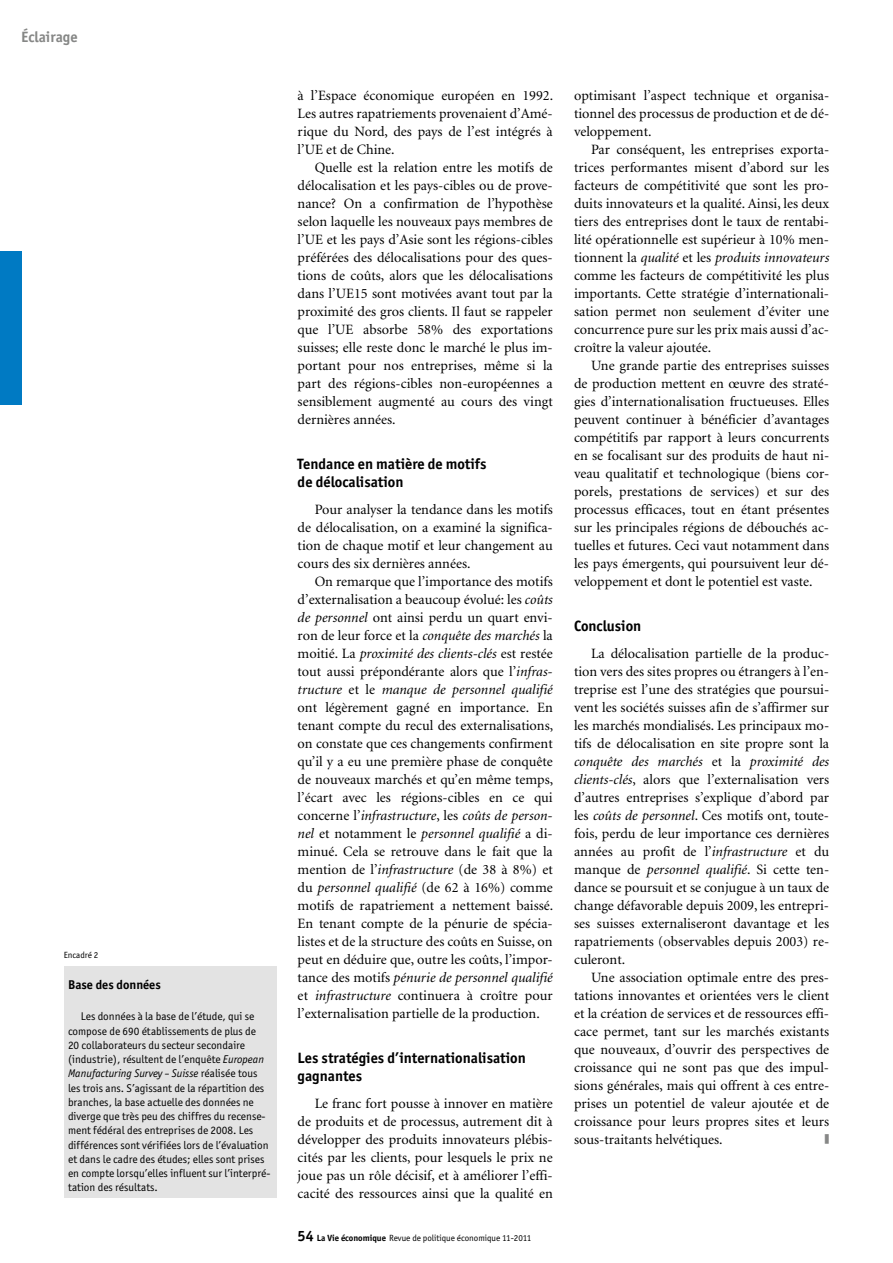
<style>
.page{position:relative;width:893px;height:1263px;background:#fff}
.page>*{position:absolute;margin:0;border:0;box-sizing:border-box;transform-origin:0 0}
.t1{font:700 15px/18px "Officina San ITC";color:#000}
.t2{font:700 15px "Officina San ITC";color:#868786}
.t3{font:14.25px/18px "Minion";color:#000;text-align:justify}
.t4{font:700 12.75px "Officina San ITC";color:#000}
.t5{font:12px "Universal Newswith Comm Pi";color:#868786;scale:.4 1}
.t6{font:11.25px/14.2px "Officina San ITC";color:#000}
.t7{font:9px "Officina San ITC";color:#000}
.s1{font-style:italic}
.s2{font-weight:700;font-size:15px}
.s3{font-weight:700}
</style>
<div class="page">
<div style="left:0;top:252px;width:21px;height:153px;background:#007ac3"></div>
<div style="left:64px;top:966px;width:212px;height:231px;background:#e3e3e3"></div>
<p class="t2" style="left:21px;top:27px;width:58px">Éclairage</p>
<p class="t7" style="left:64px;top:950px;width:36px">Encadré 2</p>
<p class="t4" style="left:68px;top:977px;width:94px">Base des données</p>
<p class="t6" style="left:68px;top:1009px;width:204px;text-indent:13px">Les données à la base de l’étude, qui se compose de 690 établissements de plus de<br>20 collaborateurs du secteur secondaire (industrie), résultent de l’enquête <span class="s1">European Manufacturing Survey – Suisse</span> réalisée tous les trois ans. S’agissant de la répartition des branches, la base actuelle des données ne diverge que très peu des chiffres du recense&shy;ment fédéral des entreprises de 2008. Les différences sont vérifiées lors de l’évaluation et dans le cadre des études; elles sont prises en compte lorsqu’elles influent sur l’interpré&shy;tation des résultats.</p>
<p class="t3" style="left:298px;top:86px;width:257px">à l’Espace économique européen en 1992.<br>Les autres rapatriements provenaient d’Amé&shy;rique du Nord, des pays de l’est intégrés à l’UE et de Chine.</p>
<p class="t3" style="left:298px;top:158px;width:257px;text-indent:17px">Quelle est la relation entre les motifs de délocalisation et les pays-cibles ou de prove&shy;nance? On a confirmation de l’hypothèse selon laquelle les nouveaux pays membres de l’UE et les pays d’Asie sont les régions-cibles préférées des délocalisations pour des ques&shy;tions de coûts, alors que les délocalisations dans l’UE15 sont motivées avant tout par la proximité des gros clients. Il faut se rappeler que l’UE absorbe 58% des exportations suisses; elle reste donc le marché le plus im&shy;portant pour nos entreprises, même si la part des régions-cibles non-européennes a sensiblement augmenté au cours des vingt dernières années.</p>
<p class="t1" style="left:298px;top:454px;width:190px">Tendance en matière de motifs de délocalisation</p>
<p class="t3" style="left:298px;top:500px;width:257px;text-indent:17px">Pour analyser la tendance dans les motifs de délocalisation, on a examiné la significa&shy;tion de chaque motif et leur changement au cours des six dernières années.</p>
<p class="t3" style="left:298px;top:572px;width:257px;text-indent:17px">On remarque que l’importance des motifs d’externalisation a beaucoup évolué: les <span class="s1">coûts de personnel</span> ont ainsi perdu un quart envi&shy;ron de leur force et la <span class="s1">conquête des marchés</span> la moitié. La <span class="s1">proximité des clients-clés</span> est restée tout aussi prépondérante alors que l’<span class="s1">infras&shy;tructure</span> et le <span class="s1">manque de personnel qualifié </span>ont légèrement gagné en importance. En tenant compte du recul des externalisations, on constate que ces changements confirment qu’il y a eu une première phase de conquête de nouveaux marchés et qu’en même temps, l’écart avec les régions-cibles en ce qui concerne l’<span class="s1">infrastructure</span>, les <span class="s1">coûts de person&shy;nel</span> et notamment le <span class="s1">personnel qualifié</span> a di&shy;minué. Cela se retrouve dans le fait que la mention de l’<span class="s1">infrastructure</span> (de 38 à 8%) et du <span class="s1">personnel qualifié</span> (de 62 à 16%) comme motifs de rapatriement a nettement baissé.<br>En tenant compte de la pénurie de spécia&shy;listes et de la structure des coûts en Suisse, on peut en déduire que, outre les coûts, l’impor&shy;tance des motifs <span class="s1">pénurie de personnel qualifié </span>et <span class="s1">infrastructure</span> continuera à croître pour l’externalisation partielle de la production.</p>
<p class="t1" style="left:298px;top:1048px;width:230px">Les stratégies d’internationalisation gagnantes</p>
<p class="t3" style="left:298px;top:1094px;width:257px;text-indent:17px">Le franc fort pousse à innover en matière de produits et de processus, autrement dit à développer des produits innovateurs plébis&shy;cités par les clients, pour lesquels le prix ne joue pas un rôle décisif, et à améliorer l’effi&shy;cacité des ressources ainsi que la qualité en</p>
<p class="t7" style="left:298px;top:1232px;width:235px"><span class="s2">54</span> <span class="s3">La Vie économique</span> Revue de politique économique 11-2011</p>
<p class="t3" style="left:574px;top:86px;width:257px">optimisant l’aspect technique et organisa&shy;tionnel des processus de production et de dé&shy;veloppement.</p>
<p class="t3" style="left:574px;top:140px;width:257px;text-indent:17px">Par conséquent, les entreprises exporta&shy;trices performantes misent d’abord sur les facteurs de compétitivité que sont les pro&shy;duits innovateurs et la qualité. Ainsi, les deux tiers des entreprises dont le taux de rentabi&shy;lité opérationnelle est supérieur à 10% men&shy;tionnent la <span class="s1">qualité</span> et les <span class="s1">produits innovateurs </span>comme les facteurs de compétitivité les plus importants. Cette stratégie d’internationali&shy;sation permet non seulement d’éviter une concurrence pure sur les prix mais aussi d’ac&shy;croître la valeur ajoutée.</p>
<p class="t3" style="left:574px;top:356px;width:257px;text-indent:17px">Une grande partie des entreprises suisses de production mettent en œuvre des straté&shy;gies d’internationalisation fructueuses. Elles peuvent continuer à bénéficier d’avantages compétitifs par rapport à leurs concurrents en se focalisant sur des produits de haut ni&shy;veau qualitatif et technologique (biens cor&shy;porels, prestations de services) et sur des processus efficaces, tout en étant présentes sur les principales régions de débouchés ac&shy;tuelles et futures. Ceci vaut notamment dans les pays émergents, qui poursuivent leur dé&shy;veloppement et dont le potentiel est vaste.</p>
<p class="t1" style="left:574px;top:616px;width:69px">Conclusion</p>
<p class="t3" style="left:574px;top:644px;width:257px;text-indent:17px">La délocalisation partielle de la produc&shy;tion vers des sites propres ou étrangers à l’en&shy;treprise est l’une des stratégies que poursui&shy;vent les sociétés suisses afin de s’affirmer sur les marchés mondialisés. Les principaux mo&shy;tifs de délocalisation en site propre sont la <span class="s1">conquête des marchés</span> et la <span class="s1">proximité des clients-clés</span>, alors que l’externalisation vers d’autres entreprises s’explique d’abord par les <span class="s1">coûts de personnel</span>. Ces motifs ont, toute&shy;fois, perdu de leur importance ces dernières années au profit de l’<span class="s1">infrastructure</span> et du manque de <span class="s1">personnel qualifié</span>. Si cette ten&shy;dance se poursuit et se conjugue à un taux de change défavorable depuis 2009, les entrepri&shy;ses suisses externaliseront davantage et les rapatriements (observables depuis 2003) re&shy;culeront.</p>
<p class="t3" style="left:574px;top:968px;width:257px;text-indent:17px">Une association optimale entre des pres&shy;tations innovantes et orientées vers le client et la création de services et de ressources effi&shy;cace permet, tant sur les marchés existants que nouveaux, d’ouvrir des perspectives de croissance qui ne sont pas que des impul&shy;sions générales, mais qui offrent à ces entre&shy;prises un potentiel de valeur ajoutée et de croissance pour leurs propres sites et leurs sous-traitants helvétiques.</p>
<p class="t5" style="left:825px;top:1134px;width:12px">m</p>
</div>
